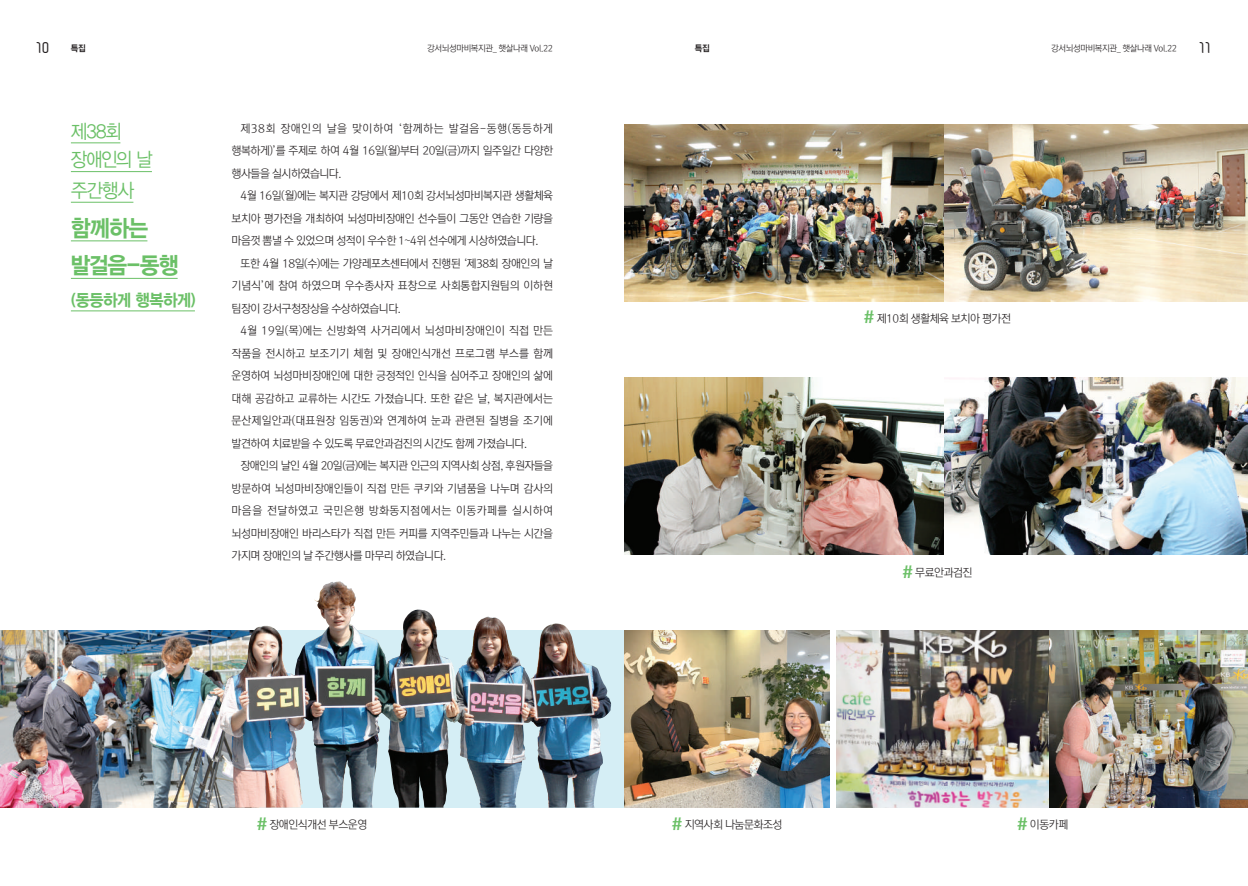
<style>
.page{position:relative;width:1248px;height:886px;background:#fff}
.page>*{position:absolute;margin:0;border:0;box-sizing:border-box;transform-origin:0 0}
.t1{font:22.5px/37.5px "Korean GD H";letter-spacing:-.06em;color:#6bc067;scale:.95 1}
.t2{font:18.75px/28.8px "Korean GD M";letter-spacing:-.06em;color:#6bc067;scale:.95 1}
.t3{font:16.25px "Korean GD H";letter-spacing:-.06em;color:#6bc067;scale:.95 1}
.t4{font:12.5px "JUICE Regular";color:#231f20}
.t5{font:11.25px/22.5px "Rix M Go L";letter-spacing:-.04em;color:#231f20;text-align:justify}
.t6{font:8.75px "Rix M Go L";letter-spacing:-.04em;color:#231f20}
.t7{font:8.75px "Rix M Go EB";color:#231f20}
.s1{font-family:"Rix M Go EB";font-size:16.25px;color:#6bc067}
</style>
<div class="page">
<img style="left:338px;top:630px;width:286px;height:177px">
<img style="left:836px;top:630px;width:212px;height:177px">
<img style="left:624px;top:630px;width:205px;height:177px">
<img style="left:0;top:630px;width:220px;height:177px">
<img style="left:624px;top:378px;width:623px;height:177px">
<img style="left:624px;top:124px;width:623px;height:177px">
<img style="left:1048px;top:630px;width:199px;height:177px">
<img style="left:220px;top:581px;width:118px;height:226px">
<hr style="left:71px;top:143px;width:49px;height:1px;background:#6bc067">
<hr style="left:71px;top:171px;width:81px;height:1px;background:#6bc067">
<hr style="left:71px;top:202px;width:62px;height:1px;background:#6bc067">
<hr style="left:71px;top:241px;width:76px;height:1px;background:#6bc067">
<hr style="left:71px;top:278px;width:107px;height:1px;background:#6bc067">
<hr style="left:71px;top:311px;width:124px;height:1px;background:#6bc067">
<p class="t4" style="left:35px;top:42px;width:16px">10</p>
<p class="t7" style="left:71px;top:43px;width:16px">특집</p>
<p class="t6" style="left:427px;top:43px;width:127px">강서뇌성마비복지관_ 햇살나래 Vol.22</p>
<p class="t7" style="left:694px;top:43px;width:16px">특집</p>
<p class="t6" style="left:1051px;top:43px;width:127px">강서뇌성마비복지관_ 햇살나래 Vol.22</p>
<p class="t4" style="left:1198px;top:42px;width:14px">11</p>
<h2 class="t2" style="left:71px;top:117px;width:88px">제38회 장애인의 날</h2>
<h2 class="t2" style="left:71px;top:176px;width:68px">주간행사</h2>
<h1 class="t1" style="left:71px;top:210px;width:115px">함께하는 발걸음-동행</h1>
<h3 class="t3" style="left:71px;top:291px;width:133px">(동등하게 행복하게)</h3>
<p class="t5" style="left:231px;top:117px;width:323px;text-indent:9px">제38회 장애인의 날을 맞이하여 ‘함께하는 발걸음-동행(동등하게 행복하게)’를 주제로 하여 4월 16일(월)부터 20일(금)까지 일주일간 다양한 행사들을 실시하였습니다.</p>
<p class="t5" style="left:231px;top:185px;width:323px;text-indent:9px">4월 16일(월)에는 복지관 강당에서 제10회 강서뇌성마비복지관 생활체육 보치아 평가전을 개최하여 뇌성마비장애인 선수들이 그동안 연습한 기량을 마음껏 뽐낼 수 있었으며 성적이 우수한 1~4위 선수에게 시상하였습니다.</p>
<p class="t5" style="left:231px;top:252px;width:323px;text-indent:9px">또한 4월 18일(수)에는 가양레포츠센터에서 진행된 ‘제38회 장애인의 날 기념식’에 참여 하였으며 우수종사자 표창으로 사회통합지원팀의 이하현 팀장이 강서구청장상을 수상하였습니다.</p>
<p class="t5" style="left:231px;top:320px;width:323px;text-indent:9px">4월 19일(목)에는 신방화역 사거리에서 뇌성마비장애인이 직접 만든 작품을 전시하고 보조기기 체험 및 장애인식개선 프로그램 부스를 함께 운영하여 뇌성마비장애인에 대한 긍정적인 인식을 심어주고 장애인의 삶에 대해 공감하고 교류하는 시간도 가졌습니다. 또한 같은 날, 복지관에서는 문산제일안과(대표원장 임동권)와 연계하여 눈과 관련된 질병을 조기에 발견하여 치료받을 수 있도록 무료안과검진의 시간도 함께 가졌습니다.</p>
<p class="t5" style="left:231px;top:455px;width:323px;text-indent:9px">장애인의 날인 4월 20일(금)에는 복지관 인근의 지역사회 상점, 후원자들을 방문하여 뇌성마비장애인들이 직접 만든 쿠키와 기념품을 나누며 감사의 마음을 전달하였고 국민은행 방화동지점에서는 이동카페를 실시하여 뇌성마비장애인 바리스타가 직접 만든 커피를 지역주민들과 나누는 시간을 가지며 장애인의 날 주간행사를 마무리 하였습니다.</p>
<p class="t5" style="left:257px;top:813px;width:112px"><span class="s1">#</span> 장애인식개선 부스운영</p>
<p class="t5" style="left:863px;top:307px;width:148px"><span class="s1">#</span> 제10회 생활체육 보치아 평가전</p>
<p class="t5" style="left:902px;top:561px;width:72px"><span class="s1">#</span> 무료안과검진</p>
<p class="t5" style="left:671px;top:813px;width:112px"><span class="s1">#</span> 지역사회 나눔문화조성</p>
<p class="t5" style="left:1017px;top:813px;width:53px"><span class="s1">#</span> 이동카페</p>
</div>
